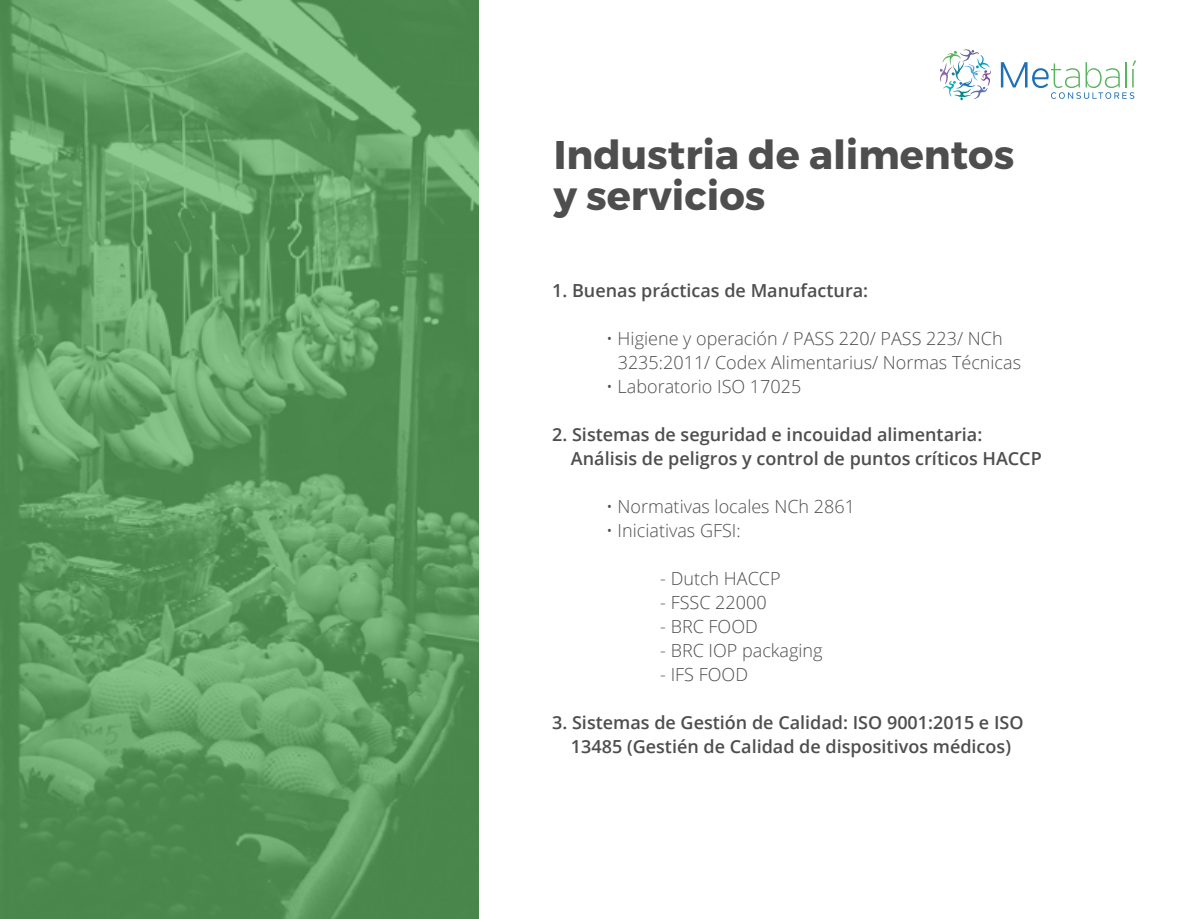
<style>
.page{position:relative;width:1187px;height:919px;background:#fff}
.page>*{position:absolute;margin:0;border:0;box-sizing:border-box;transform-origin:0 0}
.t1{font:700 39.9px/41.1px "Montserrat";color:#4e4e4e}
.t2{font:600 18px/24px "Open Sans";color:#4e4e4e}
.t3{font:300 18px/24px "Open Sans";color:#4e4e4e}
</style>
<div class="page">
<svg style="left:939px;top:49px;width:52px;height:51px"></svg>
<svg style="left:1000px;top:60px;width:137px;height:39px"></svg>
<svg style="left:0;top:0;width:478px;height:918px;background:#5d9b60"></svg>
<h1 class="t1" style="left:553px;top:135px;width:462px">Industria de alimentos y servicios</h1>
<p class="t2" style="left:552px;top:278px;width:317px">1. Buenas prácticas de Manufactura:</p>
<p class="t3" style="left:617px;top:325px;width:405px;text-indent:-12px">• Higiene y operación / PASS 220/ PASS 223/ NCh<br>3235:2011/ Codex Alimentarius/ Normas Técnicas</p>
<p class="t3" style="left:606px;top:373px;width:197px">• Laboratorio ISO 17025</p>
<p class="t2" style="left:571px;top:422px;width:472px;text-indent:-19px">2. Sistemas de seguridad e incouidad alimentaria:<br>Análisis de peligros y control de puntos críticos HACCP</p>
<p class="t3" style="left:606px;top:493px;width:250px">• Normativas locales NCh 2861</p>
<p class="t3" style="left:606px;top:517px;width:136px">• Iniciativas GFSI:</p>
<p class="t3" style="left:660px;top:565px;width:122px">- Dutch HACCP</p>
<p class="t3" style="left:660px;top:589px;width:108px">- FSSC 22000</p>
<p class="t3" style="left:660px;top:613px;width:99px">- BRC FOOD</p>
<p class="t3" style="left:660px;top:637px;width:164px">- BRC IOP packaging</p>
<p class="t3" style="left:660px;top:661px;width:89px">- IFS FOOD</p>
<p class="t2" style="left:552px;top:710px;width:473px;text-align:center">3. Sistemas de Gestión de Calidad: ISO 9001:2015 e ISO<br>13485 (Gestién de Calidad de dispositivos médicos)</p>
</div>
